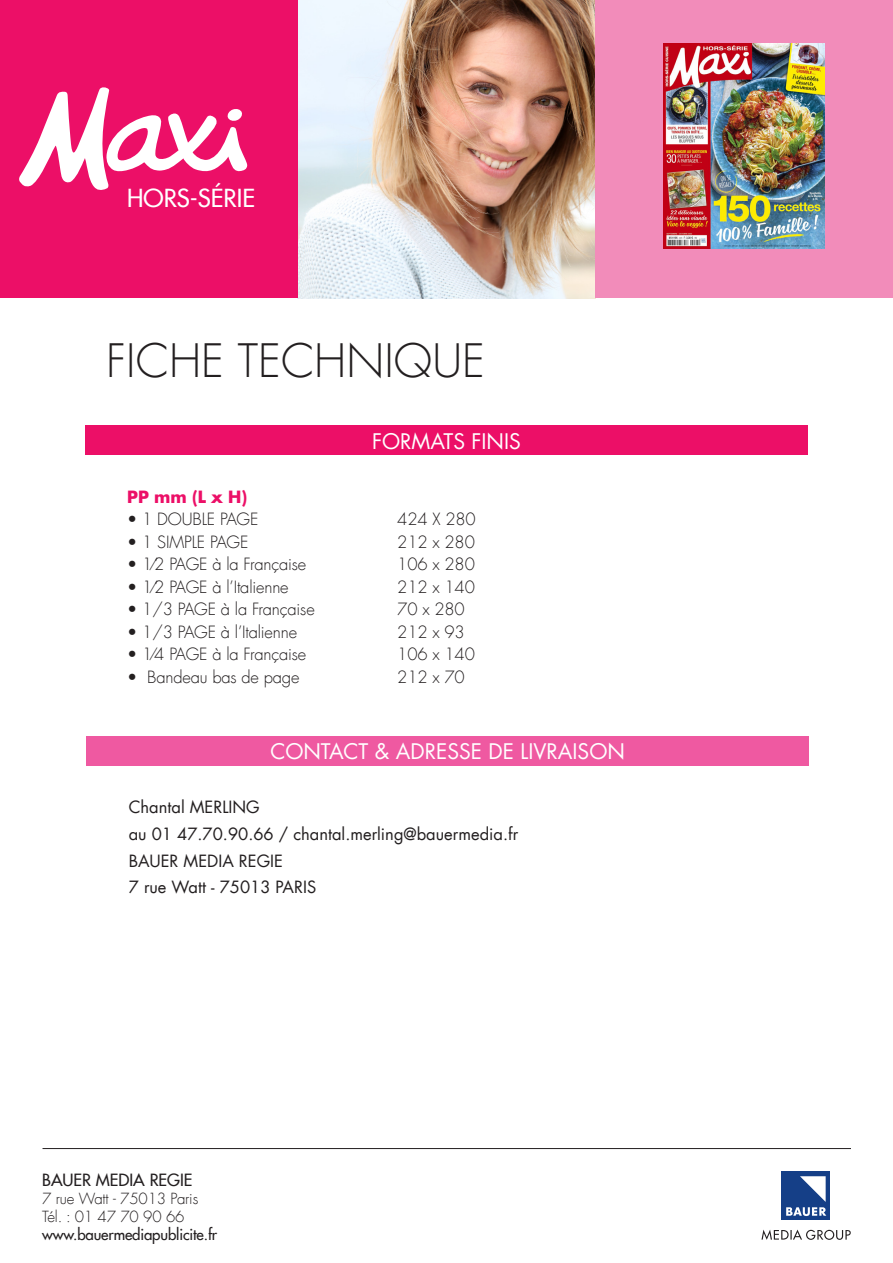
<style>
.page{position:relative;width:893px;height:1263px;background:#fff}
.page>*{position:absolute;margin:0;border:0;box-sizing:border-box;transform-origin:0 0}
.t1{font:300 45px "Futura Com";color:#231f20}
.t2{font:500 24.3px "Futura Com";color:#fff}
.titre{font:21px "Futura Com";color:#fff}
.texte{font:300 16.5px "Futura Com";letter-spacing:-.01em;color:#231f20}
.titre-2{font:16.5px "Futura Com";color:#231f20}
.t3{font:500 16.5px "Futura Com";color:#231f20}
.texte-2{font:700 16.5px "Futura Com";color:#ec0f67}
.t4{font:300 15px/18px "Futura Com";letter-spacing:-.01em;color:#231f20}
.t5{font:500 15px "Futura Com";letter-spacing:-.01em;color:#231f20}
</style>
<div class="page">
<img style="left:298px;top:0;width:297px;height:299px">
<div style="left:0;top:0;width:298px;height:298px;background:#ec0f67"></div>
<div style="left:595px;top:0;width:298px;height:298px;background:#f28cba"></div>
<svg style="left:19px;top:87px;width:229px;height:103px"></svg>
<svg style="left:761px;top:1229px;width:90px;height:11px"></svg>
<div style="left:781px;top:1171px;width:49px;height:49px;background:#153f87"></div>
<svg style="left:786px;top:1176px;width:40px;height:40px"></svg>
<hr style="left:43px;top:1148px;width:808px;height:1px;background:#231f20">
<img style="left:663px;top:44px;width:162px;height:205px">
<div style="left:86px;top:736px;width:723px;height:29px;background:#ef59a1"></div>
<div style="left:85px;top:425px;width:723px;height:30px;background:#ec0f67"></div>
<h2 class="t2" style="left:127px;top:180px;width:129px">HORS-SÉRIE</h2>
<p class="t1" style="left:106px;top:331px;width:380px">FICHE TECHNIQUE</p>
<p class="titre" style="left:372px;top:427px;width:150px">FORMATS FINIS</p>
<p class="texte-2" style="left:127px;top:484px;width:121px">PP mm (L x H)</p>
<p class="texte" style="left:127px;top:508px;width:133px">• 1 DOUBLE PAGE</p>
<p class="texte" style="left:397px;top:508px;width:80px">424 X 280</p>
<p class="texte" style="left:127px;top:531px;width:123px">• 1 SIMPLE PAGE</p>
<p class="texte" style="left:397px;top:531px;width:79px">212 x 280</p>
<p class="texte" style="left:127px;top:553px;width:181px">• 1⁄2 PAGE à la Française</p>
<p class="texte" style="left:397px;top:553px;width:79px">106 x 280</p>
<p class="texte" style="left:127px;top:576px;width:163px">• 1⁄2 PAGE à l’Italienne</p>
<p class="texte" style="left:397px;top:576px;width:79px">212 x 140</p>
<p class="texte" style="left:127px;top:598px;width:189px">• 1/3 PAGE à la Française</p>
<p class="texte" style="left:397px;top:598px;width:69px">70 x 280</p>
<p class="texte" style="left:127px;top:621px;width:171px">• 1/3 PAGE à l’Italienne</p>
<p class="texte" style="left:397px;top:621px;width:69px">212 x 93</p>
<p class="texte" style="left:127px;top:643px;width:181px">• 1⁄4 PAGE à la Française</p>
<p class="texte" style="left:397px;top:643px;width:79px">106 x 140</p>
<p class="texte" style="left:127px;top:666px;width:174px">• Bandeau bas de page</p>
<p class="texte" style="left:397px;top:666px;width:69px">212 x 70</p>
<p class="titre" style="left:270px;top:737px;width:356px">CONTACT &amp; ADRESSE DE LIVRAISON</p>
<p class="titre-2" style="left:129px;top:796px;width:133px">Chantal MERLING</p>
<p class="titre-2" style="left:129px;top:822px;width:391px">au 01 47.70.90.66 / chantal.merling@bauermedia.fr</p>
<p class="titre-2" style="left:129px;top:849px;width:156px">BAUER MEDIA REGIE</p>
<p class="titre-2" style="left:129px;top:876px;width:189px">7 rue Watt - 75013 PARIS</p>
<p class="t3" style="left:42px;top:1167px;width:152px">BAUER MEDIA REGIE</p>
<p class="t4" style="left:42px;top:1189px;width:158px">7 rue Watt - 75013 Paris<br>Tél. : 01 47 70 90 66</p>
<p class="t5" style="left:42px;top:1223px;width:176px">www.bauermediapublicite.fr</p>
</div>
